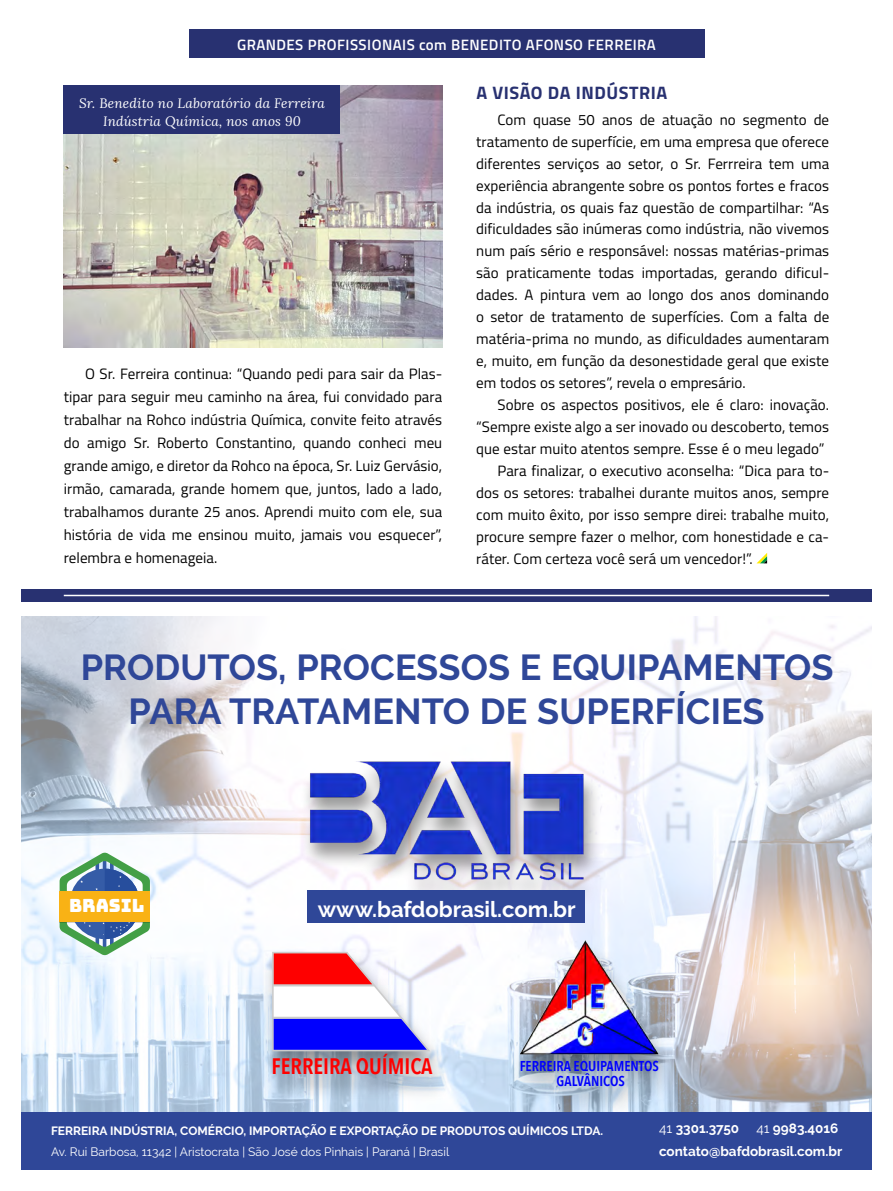
<style>
.page{position:relative;width:893px;height:1191px;background:#fff}
.page>*{position:absolute;margin:0;border:0;box-sizing:border-box;transform-origin:0 0}
.t1{font:700 36px/43.2px "Raleway";letter-spacing:.005em;color:#2f4798;text-align:center}
.t2{font:600 22.35px "Avenir Next Condensed";color:#fe0000}
.t3{font:700 22.05px "Raleway";color:#fff}
.t4{font:18.15px "Bungee";color:#fff}
.t5{font:700 18px "Titillium";letter-spacing:.03em;color:#283171}
.t6{font:15px/21.9px "Titillium";letter-spacing:.005em;color:#000;text-align:justify}
.t7{font:600 15px "Titillium";letter-spacing:.03em;color:#fff}
.t8{font:600 14.25px/14.1px "Avenir Next Condensed";color:#0000fe;text-align:center}
.t9{font:italic 13.5px/18px "Lora";letter-spacing:.01em;color:#fff;text-align:center}
.t10{font:700 13.5px/23px "Raleway";color:#fff;text-align:right}
.t11{font:700 12px "Raleway";color:#fff}
.t12{font:12px "Raleway";color:#fff}
.s1{font-weight:400}
</style>
<div class="page">
<svg style="left:21px;top:589px;width:851px;height:13px;background:#2f3876"></svg>
<hr style="left:64px;top:595px;width:765px;height:1px;background:#fff">
<div style="left:189px;top:30px;width:515px;height:28px;background:#283171"></div>
<svg style="left:757px;top:553px;width:10px;height:10px"></svg>
<img style="left:64px;top:85px;width:378px;height:262px">
<div style="left:64px;top:85px;width:276px;height:49px;background:#283171"></div>
<img style="left:21px;top:617px;width:851px;height:494px">
<div style="left:509px;top:940px;width:170px;height:176px;background:#000;opacity:.4"></div>
<img style="left:487px;top:922px;width:211px;height:180px">
<div style="left:261px;top:949px;width:190px;height:154px;background:#000;opacity:.4"></div>
<svg style="left:272px;top:951px;width:158px;height:100px"></svg>
<div style="left:21px;top:1111px;width:851px;height:58px;background:#2f4798"></div>
<img style="left:293px;top:744px;width:307px;height:152px">
<div style="left:308px;top:890px;width:277px;height:32px;background:#2f4798"></div>
<svg style="left:60px;top:852px;width:90px;height:103px"></svg>
<div style="left:60px;top:890px;width:90px;height:31px;background:#f9b215"></div>
<p class="t7" style="left:237px;top:33px;width:420px">GRANDES PROFISSIONAIS com BENEDITO AFONSO FERREIRA</p>
<p class="t5" style="left:476px;top:78px;width:193px">A VISÃO DA INDÚSTRIA</p>
<p class="t6" style="left:476px;top:108px;width:354px;text-indent:21px">Com quase 50 anos de atuação no segmento de tratamento de superfície, em uma empresa que oferece diferentes serviços ao setor, o Sr. Ferrreira tem uma experiência abrangente sobre os pontos fortes e fracos da indústria, os quais faz questão de compartilhar: “As dificuldades são inúmeras como indústria, não vivemos num país sério e responsável: nossas matérias-primas são praticamente todas importadas, gerando dificul&shy;dades. A pintura vem ao longo dos anos dominando o setor de tratamento de superfícies. Com a falta de matéria-prima no mundo, as dificuldades aumentaram e, muito, em função da desonestidade geral que existe em todos os setores”, revela o empresário.</p>
<p class="t6" style="left:497px;top:393px;width:333px">Sobre os aspectos positivos, ele é claro: inovação.</p>
<p class="t6" style="left:476px;top:415px;width:354px">“Sempre existe algo a ser inovado ou descoberto, temos</p>
<p class="t6" style="left:476px;top:437px;width:350px">que estar muito atentos sempre. Esse é o meu legado”</p>
<p class="t6" style="left:497px;top:459px;width:333px">Para finalizar, o executivo aconselha: “Dica para to-</p>
<p class="t6" style="left:476px;top:481px;width:354px">dos os setores: trabalhei durante muitos anos, sempre</p>
<p class="t6" style="left:476px;top:503px;width:354px">com muito êxito, por isso sempre direi: trabalhe muito,</p>
<p class="t6" style="left:476px;top:524px;width:354px">procure sempre fazer o melhor, com honestidade e ca-</p>
<p class="t6" style="left:476px;top:546px;width:278px">ráter. Com certeza você será um vencedor!”.</p>
<p class="t9" style="left:79px;top:93px;width:247px">Sr. Benedito no Laboratório da Ferreira<br>Indústria Química, nos anos 90</p>
<p class="t6" style="left:64px;top:361px;width:380px;line-height:23.1px;text-indent:21px">O Sr. Ferreira continua: “Quando pedi para sair da Plas&shy;tipar para seguir meu caminho na área, fui convidado para trabalhar na Rohco indústria Química, convite feito através do amigo Sr. Roberto Constantino, quando conheci meu grande amigo, e diretor da Rohco na época, Sr. Luiz Gervásio, irmão, camarada, grande homem que, juntos, lado a lado, trabalhamos durante 25 anos. Aprendi muito com ele, sua história de vida me ensinou muito, jamais vou esquecer”, relembra e homenageia.</p>
<h1 class="t1" style="left:81px;top:646px;width:754px">PRODUTOS, PROCESSOS E EQUIPAMENTOS<br>PARA TRATAMENTO DE SUPERFÍCIES</h1>
<p class="t4" style="left:69px;top:895px;width:77px">BRASIL</p>
<h3 class="t3" style="left:318px;top:896px;width:260px">www.bafdobrasil.com.br</h3>
<h2 class="t2" style="left:271px;top:1046px;width:163px">FERREIRA QUÍMICA</h2>
<p class="t8" style="left:520px;top:1059px;width:141px">FERREIRA EQUIPAMENTOS<br>GALVÂNICOS</p>
<p class="t11" style="left:51px;top:1124px;width:554px">FERREIRA INDÚSTRIA, COMÉRCIO, IMPORTAÇÃO E EXPORTAÇÃO DE PRODUTOS QUÍMICOS LTDA.</p>
<p class="t12" style="left:51px;top:1144px;width:400px">Av. Rui Barbosa, 11342 | Aristocrata | São José dos Pinhais | Paraná | Brasil</p>
<p class="t10" style="left:659px;top:1116px;width:185px"><span class="s1">41</span> 9983.4016 contato@bafdobrasil.com.br</p>
<p class="t10" style="left:659px;top:1116px;width:81px"><span class="s1">41</span> 3301.3750</p>
</div>
